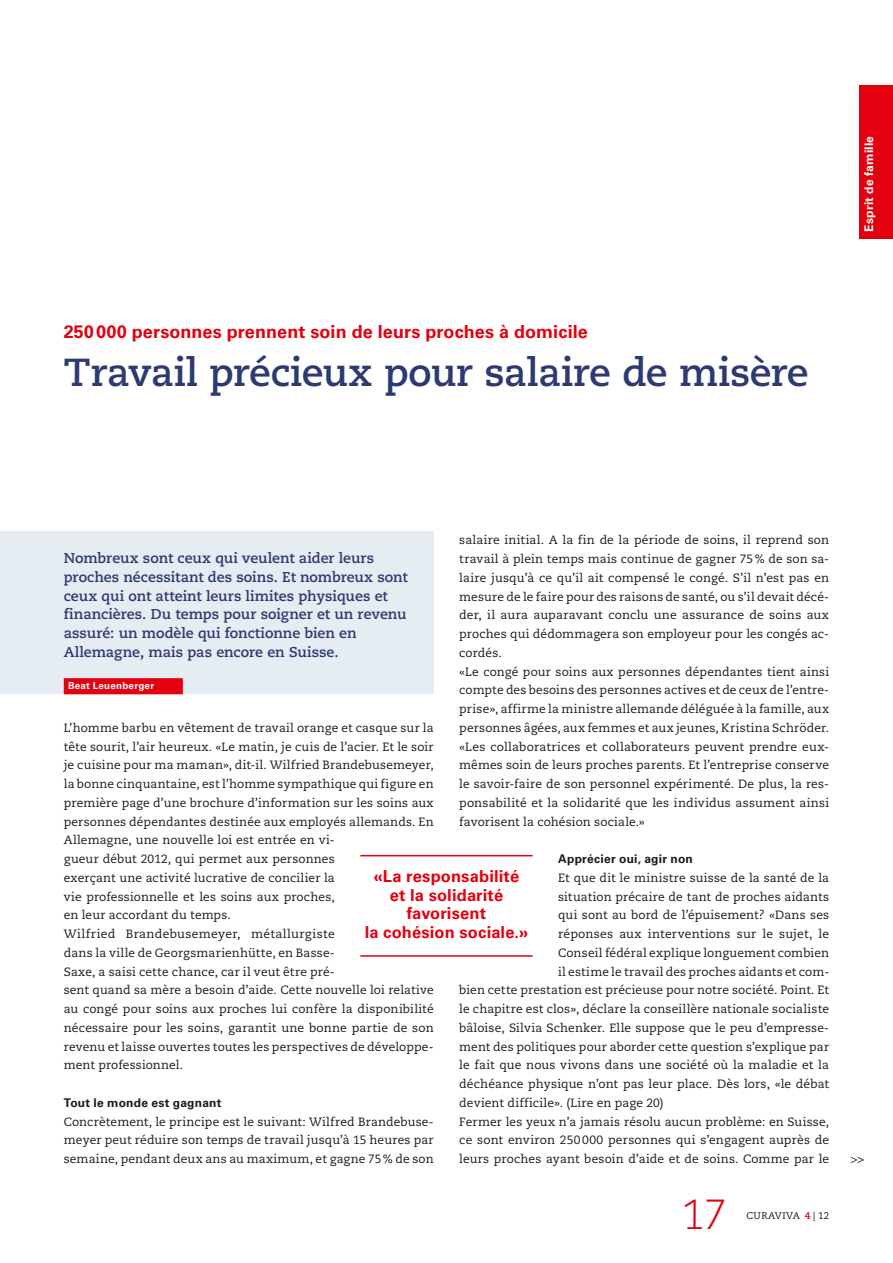
<style>
.page{position:relative;width:893px;height:1263px;background:#fff}
.page>*{position:absolute;margin:0;border:0;box-sizing:border-box;transform-origin:0 0}
.t1{font:300 42px "Caecilia LT Std";color:#e3000f}
.t2{font:700 39px "Caecilia LT Std";letter-spacing:-.01em;color:#2c3a71}
.t3{font:700 18px "Univers LT Std";letter-spacing:.005em;color:#e3000f}
.t4{font:700 16.5px/18.8px "Univers LT Std";letter-spacing:.01em;color:#e3000f;text-align:center}
.t5{font:700 14.25px/18.8px "Caecilia LT Std";color:#2c3a71}
.t6{font:12px/18.8px "Caecilia LT Std";letter-spacing:.015em;color:#1a1a18}
.t7{font:700 12px "Univers LT Std";letter-spacing:.02em;color:#1a1a18}
.t8{font:700 12px "Univers LT Std";letter-spacing:.02em;color:#fff}
.t9{font:700 9.75px "Univers LT Std";letter-spacing:.03em;color:#fff}
.t10{font:9.75px "Caecilia LT Std";letter-spacing:.035em;color:#1a1a18}
.s1{font-family:"Univers LT Std";font-weight:700}
.s2{font-weight:700;color:#e3000f}
</style>
<div class="page">
<div style="left:859px;top:85px;width:34px;height:153px;background:#e3000f"></div>
<div style="left:0;top:531px;width:434px;height:163px;background:#e5ecf2"></div>
<div style="left:64px;top:678px;width:119px;height:16px;background:#e3000f"></div>
<hr style="left:360px;top:855px;width:173px;height:1px;background:#e3000f">
<hr style="left:360px;top:955px;width:173px;height:2px;background:#e3000f">
<p class="t3" style="left:64px;top:321px;width:526px">250000 personnes prennent soin de leurs proches à domicile</p>
<p class="t2" style="left:64px;top:349px;width:746px">Travail précieux pour salaire de misère</p>
<p class="t8" style="left:862px;top:232px;width:97px;rotate:-90deg">Esprit de famille</p>
<p class="t6" style="left:459px;top:531px;width:371px">salaire initial. A la fin de la période de soins, il reprend son travail à plein temps mais continue de gagner 75% de son sa&shy;laire jusqu’à ce qu’il ait compensé le congé. S’il n’est pas en mesure de le faire pour des raisons de santé, ou s’il devait décé&shy;der, il aura auparavant conclu une assurance de soins aux proches qui dédommagera son employeur pour les congés ac&shy;cordés.<br>«Le congé pour soins aux personnes dépendantes tient ainsi compte des besoins des personnes actives et de ceux de l’entre&shy;prise», affirme la ministre allemande déléguée à la famille, aux personnes âgées, aux femmes et aux jeunes, Kristina Schröder. «Les collaboratrices et collaborateurs peuvent prendre eux&shy;mêmes soin de leurs proches parents. Et l’entreprise conserve le savoir-faire de son personnel expérimenté. De plus, la res&shy;ponsabilité et la solidarité que les individus assument ainsi favorisent la cohésion sociale.»</p>
<p class="t7" style="left:558px;top:852px;width:136px">Apprécier oui, agir non</p>
<p class="t6" style="left:558px;top:869px;width:273px">Et que dit le ministre suisse de la santé de la</p>
<p class="t6" style="left:558px;top:887px;width:273px">situation précaire de tant de proches aidants</p>
<p class="t6" style="left:558px;top:906px;width:273px">qui sont au bord de l’épuisement? «Dans ses</p>
<p class="t6" style="left:558px;top:925px;width:273px">réponses aux interventions sur le sujet, le</p>
<p class="t6" style="left:558px;top:944px;width:273px">Conseil fédéral explique longuement combien</p>
<p class="t6" style="left:558px;top:962px;width:273px">il estime le travail des proches aidants et com-</p>
<p class="t6" style="left:459px;top:981px;width:371px">bien cette prestation est précieuse pour notre société. Point. Et</p>
<p class="t6" style="left:459px;top:1000px;width:371px">le chapitre est clos», déclare la conseillère nationale socialiste</p>
<p class="t6" style="left:459px;top:1019px;width:371px">bâloise, Silvia Schenker. Elle suppose que le peu d’empresse-</p>
<p class="t6" style="left:459px;top:1037px;width:371px">ment des politiques pour aborder cette question s’explique par</p>
<p class="t6" style="left:459px;top:1056px;width:371px">le fait que nous vivons dans une société où la maladie et la</p>
<p class="t6" style="left:459px;top:1075px;width:371px">déchéance physique n’ont pas leur place. Dès lors, «le débat</p>
<p class="t6" style="left:459px;top:1094px;width:206px">devient difficile». (Lire en page 20)</p>
<p class="t6" style="left:459px;top:1112px;width:371px">Fermer les yeux n’a jamais résolu aucun problème: en Suisse,</p>
<p class="t6" style="left:459px;top:1131px;width:371px">ce sont environ 250000 personnes qui s’engagent auprès de</p>
<p class="t6" style="left:459px;top:1150px;width:371px">leurs proches ayant besoin d’aide et de soins. Comme par le</p>
<p class="t5" style="left:64px;top:549px;width:345px">Nombreux sont ceux qui veulent aider leurs proches nécessitant des soins. Et nombreux sont ceux qui ont atteint leurs limites physiques et financières. Du temps pour soigner et un revenu assuré: un modèle qui fonctionne bien en Allemagne, mais pas encore en Suisse.</p>
<p class="t9" style="left:68px;top:680px;width:88px">Beat Leuenberger</p>
<p class="t6" style="left:64px;top:719px;width:371px">L’homme barbu en vêtement de travail orange et casque sur la tête sourit, l’air heureux. «Le matin, je cuis de l’acier. Et le soir je cuisine pour ma maman», dit-il. Wilfried Brandebusemeyer, la bonne cinquantaine, est l’homme sympathique qui figure en première page d’une brochure d’information sur les soins aux personnes dépendantes destinée aux employés allemands. En Allemagne, une nouvelle loi est entrée en vi-<br>gueur début 2012, qui permet aux personnes<br>exerçant une activité lucrative de concilier la<br>vie professionnelle et les soins aux proches,<br>en leur accordant du temps.<br>Wilfried Brandebusemeyer, métallurgiste<br>dans la ville de Georgsmarienhütte, en Basse-<br>Saxe, a saisi cette chance, car il veut être pré-<br>sent quand sa mère a besoin d’aide. Cette nouvelle loi relative au congé pour soins aux proches lui confère la disponibilité nécessaire pour les soins, garantit une bonne partie de son revenu et laisse ouvertes toutes les perspectives de développe&shy;ment professionnel.</p>
<p class="t6" style="left:64px;top:1094px;width:371px"><span class="s1">Tout le monde est gagnant<br></span>Concrètement, le principe est le suivant: Wilfred Brandebuse&shy;meyer peut réduire son temps de travail jusqu’à 15 heures par semaine, pendant deux ans au maximum, et gagne 75% de son</p>
<p class="t4" style="left:365px;top:867px;width:165px">«La responsabilité et la solidarité favorisent<br>la cohésion sociale.»</p>
<p class="t1" style="left:682px;top:1191px;width:47px">17</p>
<p class="t10" style="left:747px;top:1210px;width:84px">CURAVIVA <span class="s2">4</span> | 12</p>
<p class="t6" style="left:850px;top:1150px;width:15px">&gt;&gt;</p>
</div>
